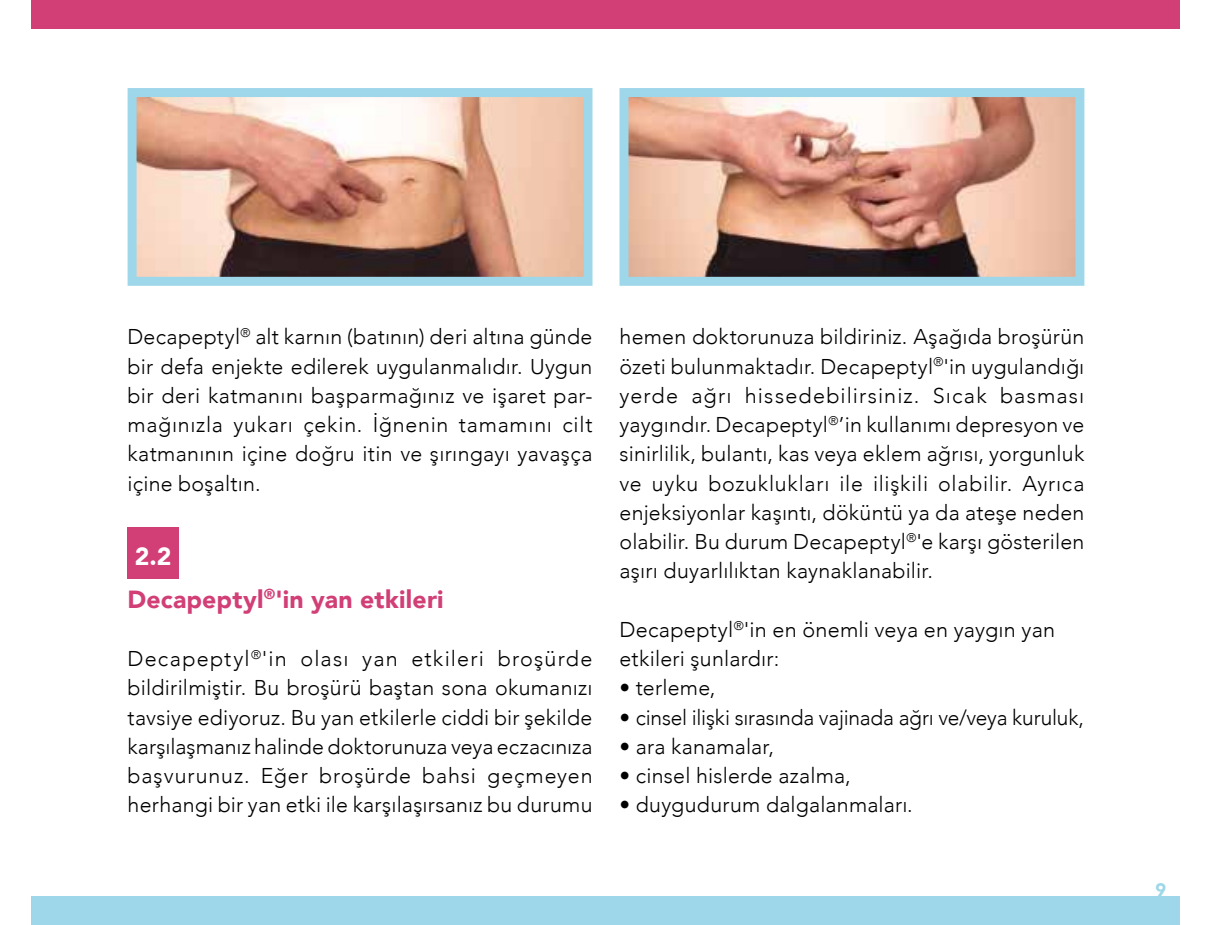
<style>
.page{position:relative;width:1212px;height:925px;background:#fff}
.page>*{position:absolute;margin:0;border:0;box-sizing:border-box;transform-origin:0 0}
.t1{font:900 24.75px/42.3px "Avenir";letter-spacing:.01em;color:#d13f76}
.t2{font:300 21.38px/29.2px "Avenir";letter-spacing:.01em;color:#000;text-align:justify}
.t3{font:300 21.38px "Avenir";letter-spacing:-.01em;color:#000}
.t4{font:900 18px "Avenir";color:#9ed7e9}
.s1{color:#fff}
</style>
<div class="page">
<div style="left:32px;top:896px;width:1148px;height:29px;background:#9ed7e9"></div>
<div style="left:32px;top:0;width:1148px;height:29px;background:#d13f76"></div>
<div style="left:128px;top:527px;width:51px;height:51px;background:#d13f76"></div>
<img style="left:138px;top:98px;width:444px;height:178px">
<div style="left:128px;top:88px;width:464px;height:198px;border:9px solid #9ed7e9"></div>
<img style="left:629px;top:98px;width:445px;height:178px">
<div style="left:619px;top:88px;width:465px;height:198px;border:9px solid #9ed7e9"></div>
<p class="t2" style="left:128px;top:322px;width:466px">Decapeptyl<sup>®</sup> alt karnın (batının) deri altına günde bir defa enjekte edilerek uygulanmalıdır. Uygun bir deri katmanını başparmağınız ve işaret par&shy;mağınızla yukarı çekin. İğnenin tamamını cilt katmanının içine doğru itin ve şırıngayı yavaşça içine boşaltın.</p>
<p class="t1" style="left:128px;top:535px;width:318px"><span class="s1">2.2<br></span>Decapeptyl<sup>®</sup>'in yan etkileri</p>
<p class="t2" style="left:128px;top:644px;width:466px">Decapeptyl<sup>®</sup>'in olası yan etkileri broşürde bildirilmiştir. Bu broşürü baştan sona okumanızı tavsiye ediyoruz. Bu yan etkilerle ciddi bir şekilde karşılaşmanız halinde doktorunuza veya eczacınıza başvurunuz. Eğer broşürde bahsi geçmeyen herhangi bir yan etki ile karşılaşırsanız bu durumu</p>
<p class="t2" style="left:619px;top:322px;width:466px">hemen doktorunuza bildiriniz. Aşağıda broşürün özeti bulunmaktadır. Decapeptyl<sup>®</sup>'in uygulandığı yerde ağrı hissedebilirsiniz. Sıcak basması yaygındır. Decapeptyl<sup>®</sup>’in kullanımı depresyon ve sinirlilik, bulantı, kas veya eklem ağrısı, yorgunluk ve uyku bozuklukları ile ilişkili olabilir. Ayrıca enjeksiyonlar kaşıntı, döküntü ya da ateşe neden olabilir. Bu durum Decapeptyl<sup>®</sup>'e karşı gösterilen aşırı duyarlılıktan kaynaklanabilir.</p>
<p class="t2" style="left:619px;top:615px;width:437px">Decapeptyl<sup>®</sup>'in en önemli veya en yaygın yan etkileri şunlardır:</p>
<p class="t2" style="left:619px;top:673px;width:98px">• terleme,</p>
<p class="t3" style="left:619px;top:704px;width:466px">• cinsel ilişki sırasında vajinada ağrı ve/veya kuruluk,</p>
<p class="t2" style="left:619px;top:732px;width:156px">• ara kanamalar,</p>
<p class="t2" style="left:619px;top:761px;width:233px">• cinsel hislerde azalma,</p>
<p class="t2" style="left:619px;top:790px;width:295px">• duygudurum dalgalanmaları.</p>
<p class="t4" style="left:1155px;top:874px;width:12px">9</p>
</div>
